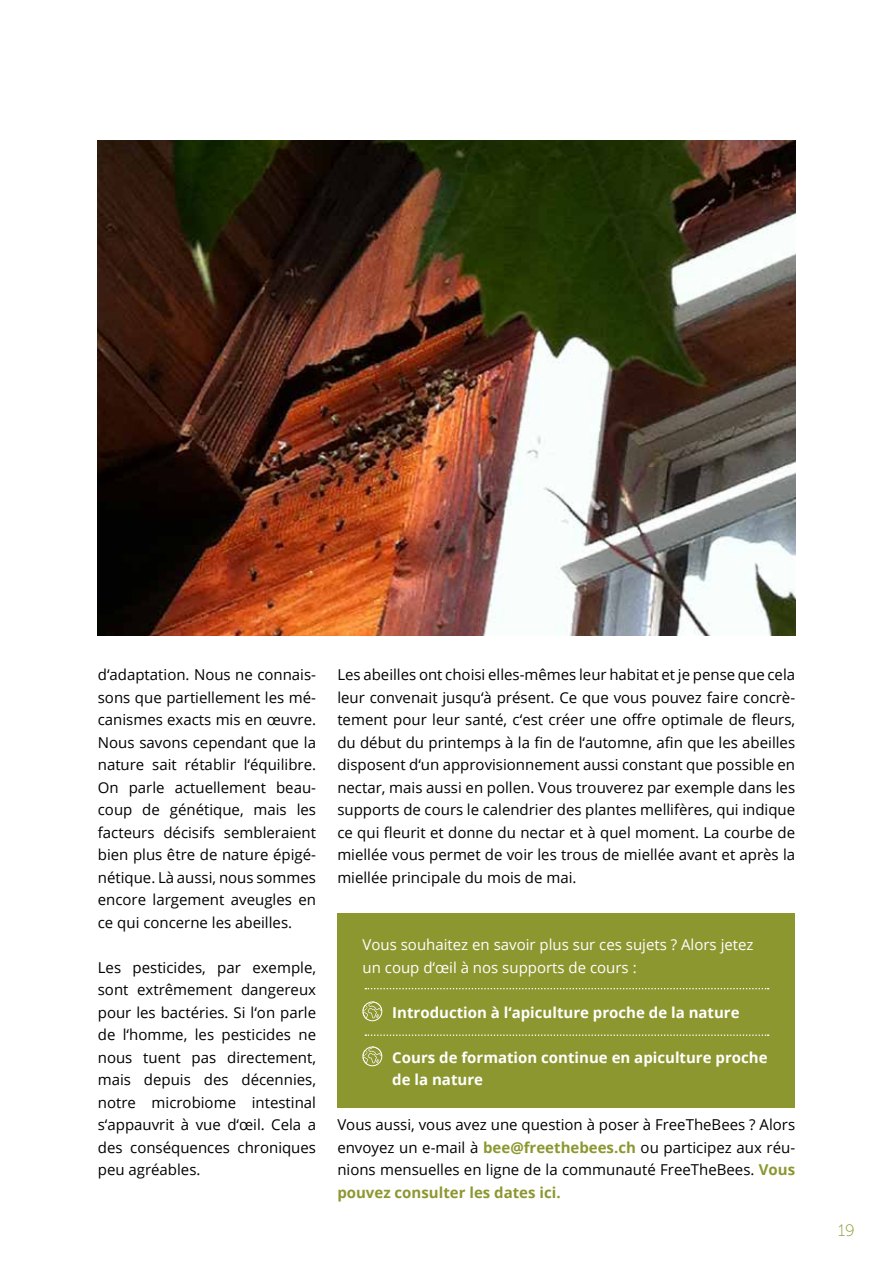
<style>
.page{position:relative;width:893px;height:1263px;background:#fff}
.page>*{position:absolute;margin:0;border:0;box-sizing:border-box;transform-origin:0 0}
.t1{font:16.5px "Museo Slab 100";color:#8d9730}
.t2{font:15px/22.5px "Open Sans";color:#000;text-align:justify}
.t3{font:700 15px/22.5px "Open Sans";color:#fff}
.t4{font:15px/22.5px "Open Sans";color:#fff}
.s1{font-weight:700;color:#8d9730}
</style>
<div class="page">
<div style="left:338px;top:914px;width:457px;height:194px;background:#8d9730"></div>
<img style="left:98px;top:140px;width:697px;height:495px">
<svg style="left:363px;top:1001px;width:19px;height:20px"></svg>
<div style="left:363px;top:1001px;width:19px;height:20px;border:1px solid #fff;border-radius:50%"></div>
<svg style="left:363px;top:1046px;width:19px;height:20px"></svg>
<div style="left:363px;top:1046px;width:19px;height:20px;border:1px solid #fff;border-radius:50%"></div>
<svg style="left:365px;top:988px;width:404px;height:1px"></svg>
<svg style="left:365px;top:1034px;width:404px;height:2px"></svg>
<p class="t2" style="left:98px;top:663px;width:220px">d‘adaptation. Nous ne connais&shy;sons que partiellement les mé&shy;canismes exacts mis en œuvre.<br>Nous savons cependant que la nature sait rétablir l‘équilibre.<br>On parle actuellement beau&shy;coup de génétique, mais les facteurs décisifs sembleraient bien plus être de nature épigé&shy;nétique. Là aussi, nous sommes encore largement aveugles en ce qui concerne les abeilles.</p>
<p class="t2" style="left:98px;top:956px;width:220px">Les pesticides, par exemple, sont extrêmement dangereux pour les bactéries. Si l‘on parle de l‘homme, les pesticides ne nous tuent pas directement, mais depuis des décennies, notre microbiome intestinal s‘appauvrit à vue d‘œil. Cela a des conséquences chroniques peu agréables.</p>
<p class="t2" style="left:337px;top:663px;width:459px">Les abeilles ont choisi elles-mêmes leur habitat et je pense que cela leur convenait jusqu‘à présent. Ce que vous pouvez faire concrè&shy;tement pour leur santé, c‘est créer une offre optimale de fleurs, du début du printemps à la fin de l‘automne, afin que les abeilles disposent d‘un approvisionnement aussi constant que possible en nectar, mais aussi en pollen. Vous trouverez par exemple dans les supports de cours le calendrier des plantes mellifères, qui indique ce qui fleurit et donne du nectar et à quel moment. La courbe de miellée vous permet de voir les trous de miellée avant et après la miellée principale du mois de mai.</p>
<p class="t4" style="left:363px;top:933px;width:393px">Vous souhaitez en savoir plus sur ces sujets ? Alors jetez un coup d‘œil à nos supports de cours :</p>
<p class="t3" style="left:392px;top:1001px;width:349px">Introduction à l‘apiculture proche de la nature</p>
<p class="t3" style="left:392px;top:1046px;width:377px">Cours de formation continue en apiculture proche de la nature</p>
<p class="t2" style="left:337px;top:1113px;width:459px">Vous aussi, vous avez une question à poser à FreeTheBees ? Alors envoyez un e-mail à <span class="s1">bee@freethebees.ch</span> ou participez aux réu&shy;nions mensuelles en ligne de la communauté FreeTheBees. <span class="s1">Vous pouvez consulter les dates ici.</span></p>
<p class="t1" style="left:838px;top:1221px;width:18px">19</p>
</div>
